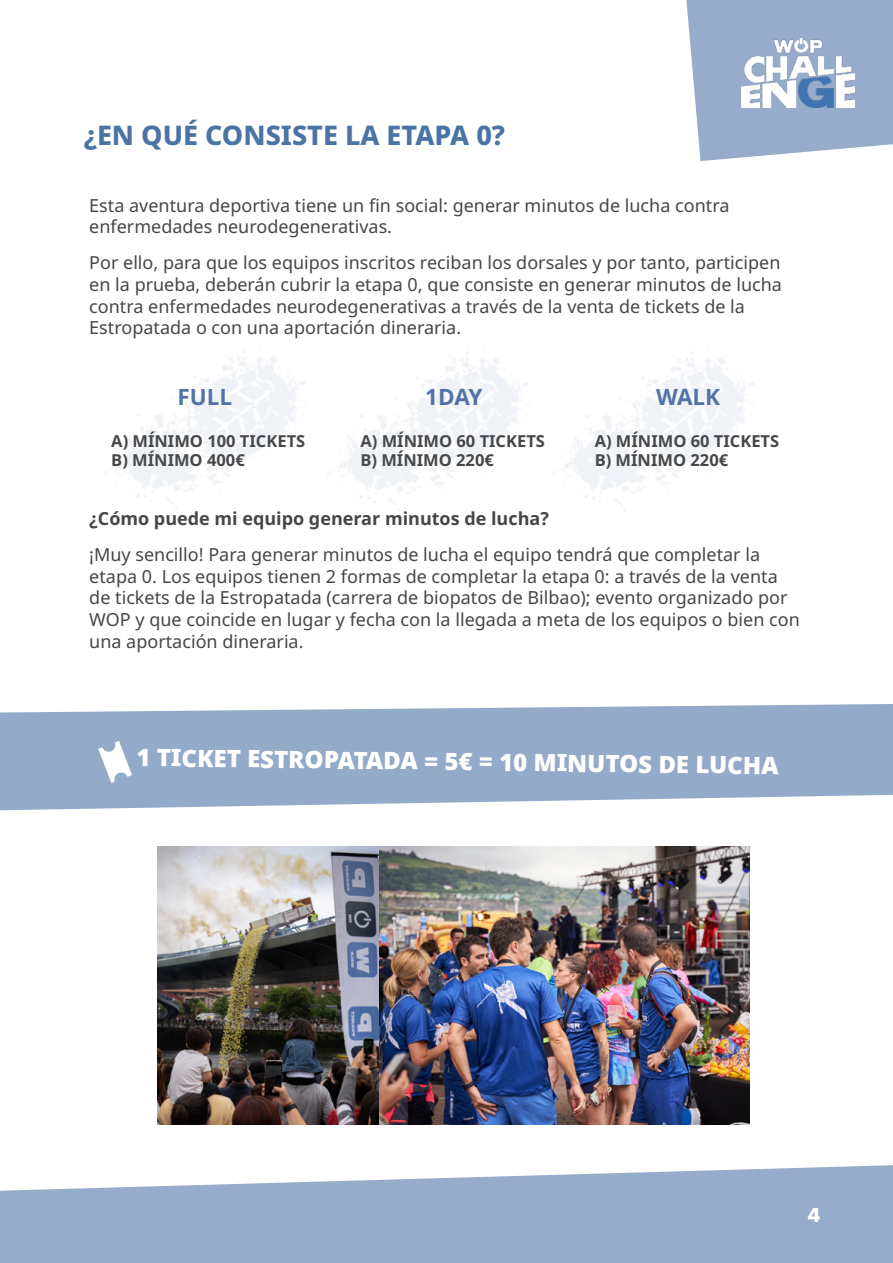
<style>
.page{position:relative;width:893px;height:1263px;background:#fff}
.page>*{position:absolute;margin:0;border:0;box-sizing:border-box;transform-origin:0 0}
.t1{font:800 27px "Noto Sans";color:#4b74a6}
.t2{font:900 24px "Noto Sans";color:#fff}
.t3{font:700 22.5px "Noto Sans";color:#5373a9}
.t4{font:700 21px "Futura PT";color:#fff}
.t5{font:18px/21.6px "Noto Sans";color:#464646}
.t6{font:700 18px "Noto Sans";color:#464646}
.t7{font:700 16.5px/19.8px "Noto Sans";color:#464646}
</style>
<div class="page">
<svg style="left:686px;top:0;width:207px;height:161px;background:#a3b4d1"></svg>
<svg style="left:0;top:1165px;width:893px;height:98px;background:#a4b6d1"></svg>
<img style="left:742px;top:38px;width:112px;height:69px">
<svg style="left:0;top:704px;width:893px;height:107px;background:#9fb5cf"></svg>
<img style="left:157px;top:846px;width:222px;height:279px">
<img style="left:379px;top:846px;width:370px;height:279px">
<svg style="left:98px;top:741px;width:34px;height:42px"></svg>
<h1 class="t1" style="left:84px;top:120px;width:423px">¿EN QUÉ CONSISTE LA ETAPA 0?</h1>
<p class="t5" style="left:89px;top:195px;width:642px">Esta aventura deportiva tiene un fin social: generar minutos de lucha contra enfermedades neurodegenerativas.</p>
<p class="t5" style="left:89px;top:252px;width:694px">Por ello, para que los equipos inscritos reciban los dorsales y por tanto, participen en la prueba, deberán cubrir la etapa 0, que consiste en generar minutos de lucha contra enfermedades neurodegenerativas a través de la venta de tickets de la Estropatada o con una aportación dineraria.</p>
<p class="t3" style="left:177px;top:384px;width:56px">FULL</p>
<p class="t7" style="left:111px;top:431px;width:195px">A) MÍNIMO 100 TICKETS<br>B) MÍNIMO 400€</p>
<p class="t3" style="left:425px;top:384px;width:59px">1DAY</p>
<p class="t7" style="left:360px;top:431px;width:186px">A) MÍNIMO 60 TICKETS<br>B) MÍNIMO 220€</p>
<p class="t3" style="left:656px;top:384px;width:66px">WALK</p>
<p class="t7" style="left:595px;top:431px;width:186px">A) MÍNIMO 60 TICKETS<br>B) MÍNIMO 220€</p>
<p class="t6" style="left:89px;top:508px;width:461px">¿Cómo puede mi equipo generar minutos de lucha?</p>
<p class="t5" style="left:89px;top:544px;width:712px">¡Muy sencillo! Para generar minutos de lucha el equipo tendrá que completar la etapa 0. Los equipos tienen 2 formas de completar la etapa 0: a través de la venta de tickets de la Estropatada (carrera de biopatos de Bilbao); evento organizado por WOP y que coincide en lugar y fecha con la llegada a meta de los equipos o bien con una aportación dineraria.</p>
<h2 class="t2" style="left:137px;top:742px;width:644px;rotate:1deg">1 TICKET ESTROPATADA = 5€ = 10 MINUTOS DE LUCHA</h2>
<p class="t4" style="left:808px;top:1201px;width:14px">4</p>
</div>
